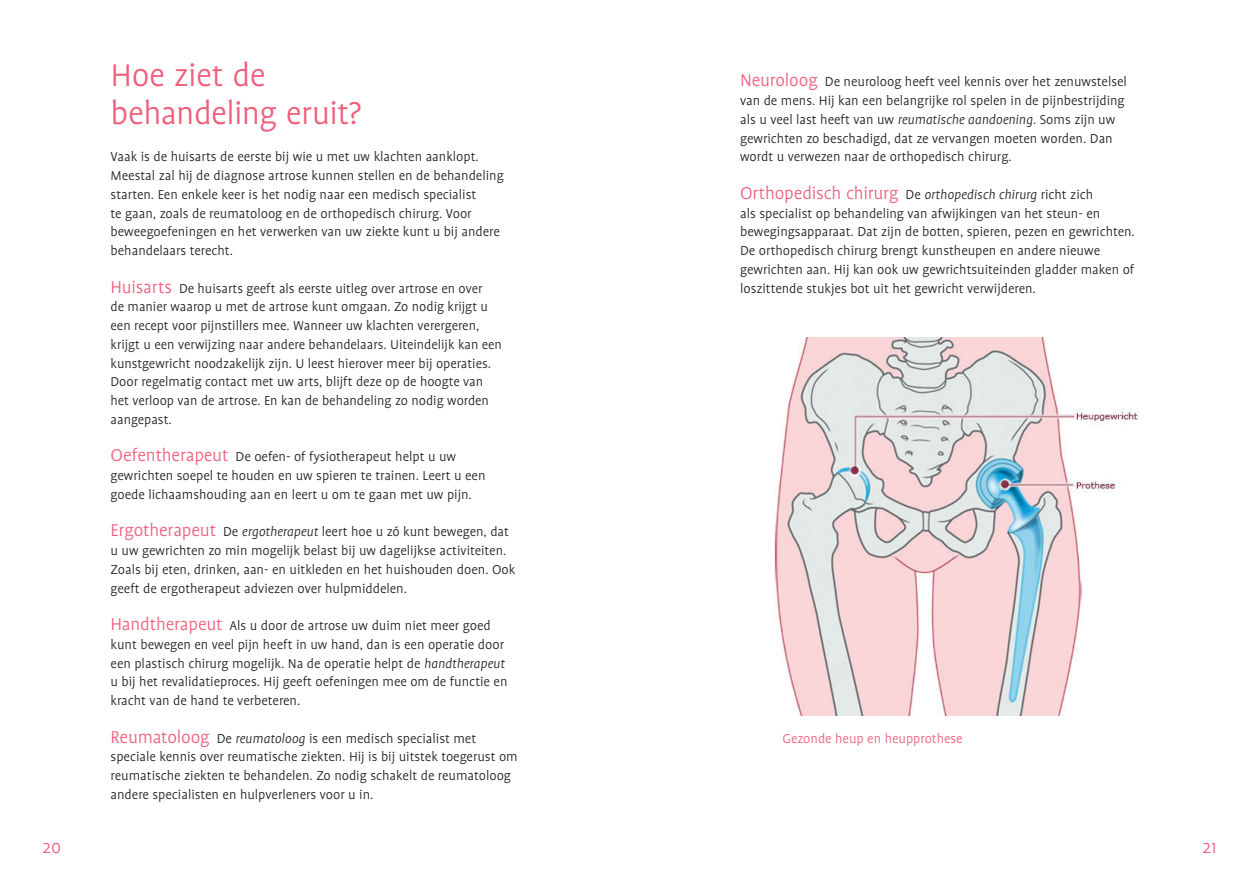
<style>
.page{position:relative;width:1259px;height:893px;background:#fff}
.page>*{position:absolute;margin:0;border:0;box-sizing:border-box;transform-origin:0 0}
.t1{font:300 36px/37.5px "Profile OT";letter-spacing:-.015em;color:#f05e7b}
.t2{font:300 19.5px "Profile OT";letter-spacing:-.01em;color:#f05e7b}
.t3{font:300 14.7px/18.8px "Profile OT";color:#231f20}
.t4{font:300 14.7px "Profile OT";color:#f05e7b}
.s1{font-size:19.5px;color:#f05e7b}
.s2{font-style:italic}
.s3{font-size:14.7px;color:#231f20}
.s4{font-style:italic;font-size:14.7px;color:#231f20}
</style>
<div class="page">
<img style="left:774px;top:337px;width:364px;height:378px">
<h1 class="t1" style="left:111px;top:57px;width:252px">Hoe ziet de behandeling eruit?</h1>
<p class="t3" style="left:111px;top:148px;width:395px">Vaak is de huisarts de eerste bij wie u met uw klachten aanklopt.<br>Meestal zal hij de diagnose artrose kunnen stellen en de behandeling starten. Een enkele keer is het nodig naar een medisch specialist<br>te gaan, zoals de reumatoloog en de orthopedisch chirurg. Voor beweegoefeningen en het verwerken van uw ziekte kunt u bij andere behandelaars terecht.</p>
<p class="t3" style="left:111px;top:279px;width:393px"><span class="s1">Huisarts</span> De huisarts geeft als eerste uitleg over artrose en over<br>de manier waarop u met de artrose kunt omgaan. Zo nodig krijgt u een recept voor pijnstillers mee. Wanneer uw klachten verergeren, krijgt u een verwijzing naar andere behandelaars. Uiteindelijk kan een kunstgewricht noodzakelijk zijn. U leest hierover meer bij operaties.<br>Door regelmatig contact met uw arts, blijft deze op de hoogte van het verloop van de artrose. En kan de behandeling zo nodig worden aangepast.</p>
<p class="t3" style="left:111px;top:448px;width:376px"><span class="s1">Oefentherapeut</span> De oefen- of fysiotherapeut helpt u uw gewrichten soepel te houden en uw spieren te trainen. Leert u een goede lichaamshouding aan en leert u om te gaan met uw pijn.</p>
<p class="t3" style="left:111px;top:523px;width:406px"><span class="s1">Ergotherapeut</span> De <span class="s2">ergotherapeut</span> leert hoe u zó kunt bewegen, dat u uw gewrichten zo min mogelijk belast bij uw dagelijkse activiteiten.<br>Zoals bij eten, drinken, aan- en uitkleden en het huishouden doen. Ook geeft de ergotherapeut adviezen over hulpmiddelen.</p>
<p class="t3" style="left:111px;top:617px;width:398px"><span class="s1">Handtherapeut</span> Als u door de artrose uw duim niet meer goed kunt bewegen en veel pijn heeft in uw hand, dan is een operatie door een plastisch chirurg mogelijk. Na de operatie helpt de <span class="s2">handtherapeut </span>u bij het revalidatieproces. Hij geeft oefeningen mee om de functie en kracht van de hand te verbeteren.</p>
<p class="t3" style="left:111px;top:729px;width:409px"><span class="s1">Reumatoloog</span> De <span class="s2">reumatoloog</span> is een medisch specialist met speciale kennis over reumatische ziekten. Hij is bij uitstek toegerust om reumatische ziekten te behandelen. Zo nodig schakelt de reumatoloog andere specialisten en hulpverleners voor u in.</p>
<p class="t3" style="left:740px;top:73px;width:388px"><span class="s1">Neuroloog</span> De neuroloog heeft veel kennis over het zenuwstelsel van de mens. Hij kan een belangrijke rol spelen in de pijnbestrijding als u veel last heeft van uw <span class="s2">reumatische aandoening</span>. Soms zijn uw gewrichten zo beschadigd, dat ze vervangen moeten worden. Dan wordt u verwezen naar de orthopedisch chirurg.</p>
<h2 class="t2" style="left:740px;top:182px;width:355px">Orthopedisch chirurg <span class="s3">De</span> <span class="s4">orthopedisch chirurg</span> <span class="s3">richt zich</span></h2>
<p class="t3" style="left:740px;top:204px;width:396px">als specialist op behandeling van afwijkingen van het steun- en bewegingsapparaat. Dat zijn de botten, spieren, pezen en gewrichten.<br>De orthopedisch chirurg brengt kunstheupen en andere nieuwe gewrichten aan. Hij kan ook uw gewrichtsuiteinden gladder maken of loszittende stukjes bot uit het gewricht verwijderen.</p>
<p class="t4" style="left:782px;top:730px;width:182px">Gezonde heup en heupprothese</p>
<h2 class="t2" style="left:43px;top:836px;width:20px">20</h2>
<h2 class="t2" style="left:1202px;top:836px;width:15px">21</h2>
</div>
